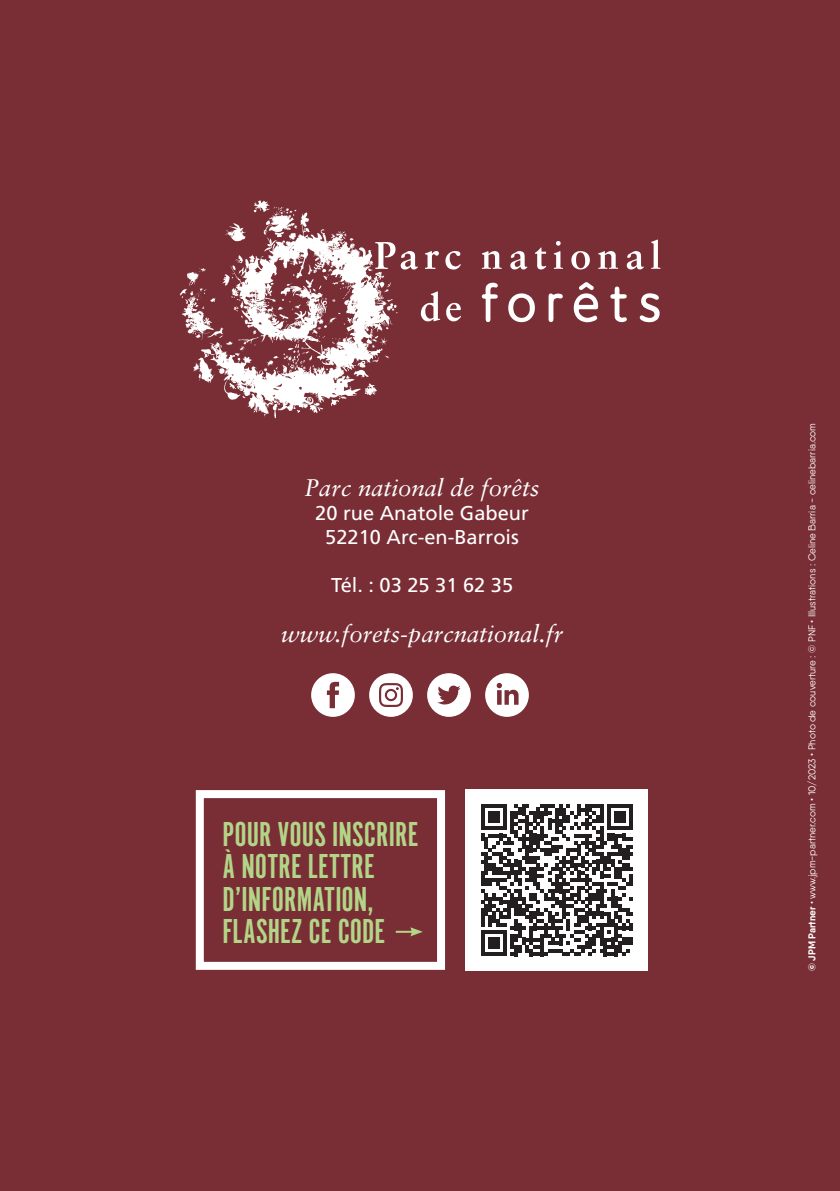
<style>
.page{position:relative;width:840px;height:1191px;background:#fff}
.page>*{position:absolute;margin:0;border:0;box-sizing:border-box;transform-origin:0 0}
.moyen_titre___focus{font:36px/32px "Alternate Got No 1 D";color:#b3d588}
.texte_courant{font:italic 24px "Sabon LT Pro";color:#fff}
.texte_courant-2{font:20px "Frutiger LT Std";color:#fff}
.t1{font:10px "Qanelas";color:#fff}
.s1{font-weight:700}
</style>
<div class="page">
<div style="left:0;top:0;width:839px;height:1191px;background:#792e35"></div>
<div style="left:196px;top:790px;width:249px;height:179px;border:8px solid #fff"></div>
<svg style="left:395px;top:927px;width:27px;height:9px"></svg>
<svg style="left:481px;top:239px;width:179px;height:83px"></svg>
<svg style="left:179px;top:200px;width:282px;height:218px"></svg>
<svg style="left:427px;top:673px;width:43px;height:44px"></svg>
<svg style="left:485px;top:673px;width:43px;height:44px"></svg>
<svg style="left:311px;top:673px;width:43px;height:44px"></svg>
<svg style="left:369px;top:673px;width:43px;height:44px"></svg>
<div style="left:465px;top:789px;width:182px;height:182px;background:#fff"></div>
<svg style="left:481px;top:804px;width:151px;height:152px"></svg>
<p class="texte_courant" style="left:304px;top:473px;width:236px">Parc national de forêts</p>
<p class="texte_courant-2" style="left:315px;top:501px;width:215px">20 rue Anatole Gabeur</p>
<p class="texte_courant-2" style="left:325px;top:525px;width:195px">52210 Arc-en-Barrois</p>
<p class="texte_courant-2" style="left:331px;top:573px;width:183px">Tél. : 03 25 31 62 35</p>
<p class="texte_courant" style="left:281px;top:619px;width:283px">www.forets-parcnational.fr</p>
<p class="moyen_titre___focus" style="left:222px;top:819px;width:197px">POUR VOUS INSCRIRE<br>À NOTRE LETTRE<br>D’INFORMATION,<br>FLASHEZ CE CODE</p>
<p class="t1" style="left:805px;top:971px;width:550px;rotate:-90deg"><span class="s1">© JPM Partner</span> • www.jpm-partner.com • 10/2023 • Photo de couverture : © PNF • Illustrations : Celine Barria - celinebarria.com</p>
</div>
